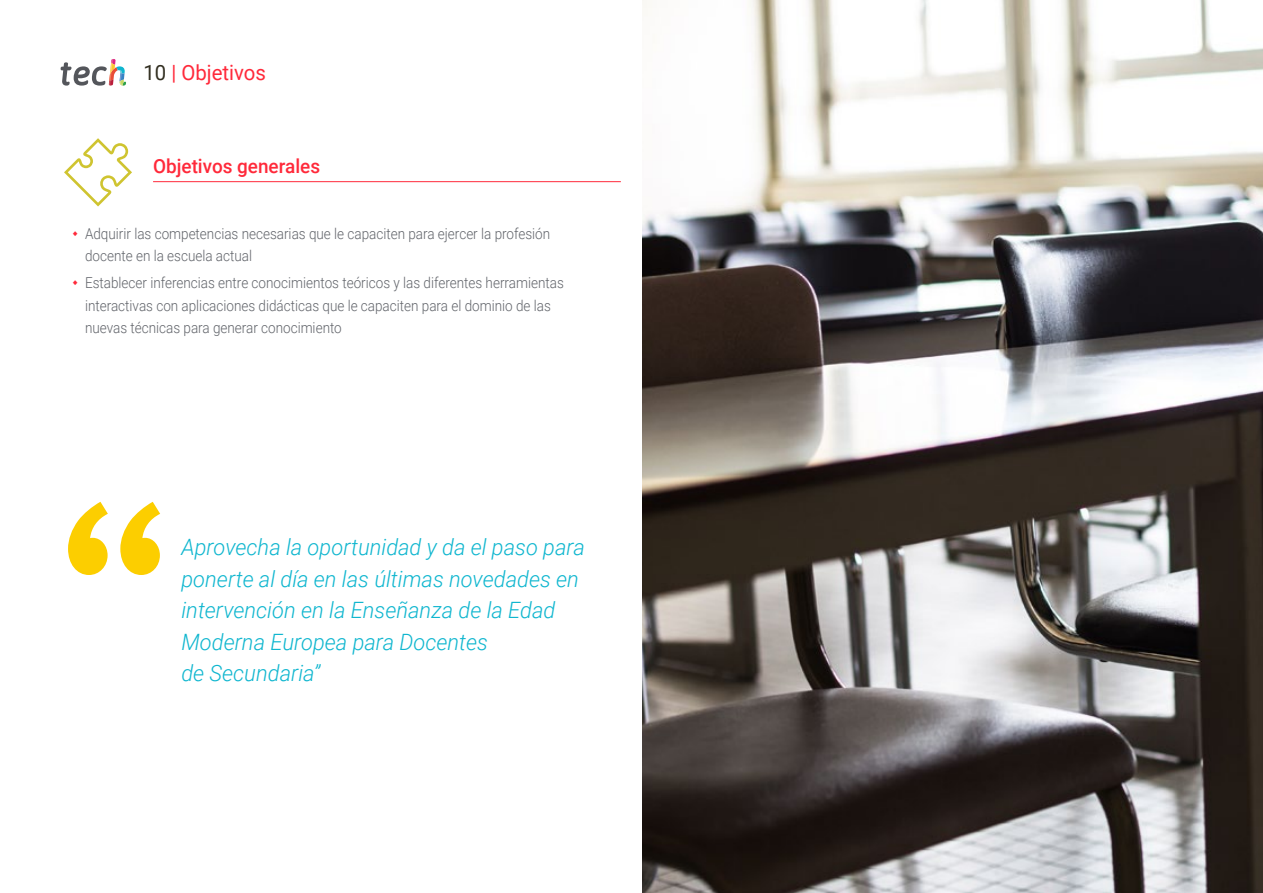
<style>
.page{position:relative;width:1263px;height:893px;background:#fff}
.page>*{position:absolute;margin:0;border:0;box-sizing:border-box;transform-origin:0 0}
.t1{font:italic 300 22.5px/31.5px "Roboto";color:#0fb6cf}
.t2{font:21px "Roboto";color:#ff293a}
.t3{font:500 19.5px "Roboto";color:#ff293a}
.t4{font:300 15px/22.5px "Roboto";color:#61646a;scale:.9 1}
.s1{color:#312e20}
</style>
<div class="page">
<hr style="left:153px;top:181px;width:468px;height:1px;background:#ff293a">
<svg style="left:64px;top:138px;width:68px;height:68px"></svg>
<img style="left:642px;top:0;width:621px;height:893px">
<svg style="left:68px;top:502px;width:92px;height:73px"></svg>
<svg style="left:61px;top:59px;width:65px;height:27px"></svg>
<h2 class="t2" style="left:144px;top:57px;width:124px"><span class="s1">10</span> | Objetivos</h2>
<h3 class="t3" style="left:153px;top:153px;width:169px">Objetivos generales</h3>
<p class="t4" style="left:85px;top:222px;width:518px">Adquirir las competencias necesarias que le capaciten para ejercer la profesión docente en la escuela actual</p>
<p class="t4" style="left:85px;top:271px;width:533px">Establecer inferencias entre conocimientos teóricos y las diferentes herramientas interactivas con aplicaciones didácticas que le capaciten para el dominio de las nuevas técnicas para generar conocimiento</p>
<h1 class="t1" style="left:181px;top:531px;width:405px">Aprovecha la oportunidad y da el paso para ponerte al día en las últimas novedades en intervención en la Enseñanza de la Edad Moderna Europea para Docentes<br>de Secundaria”</h1>
</div>
